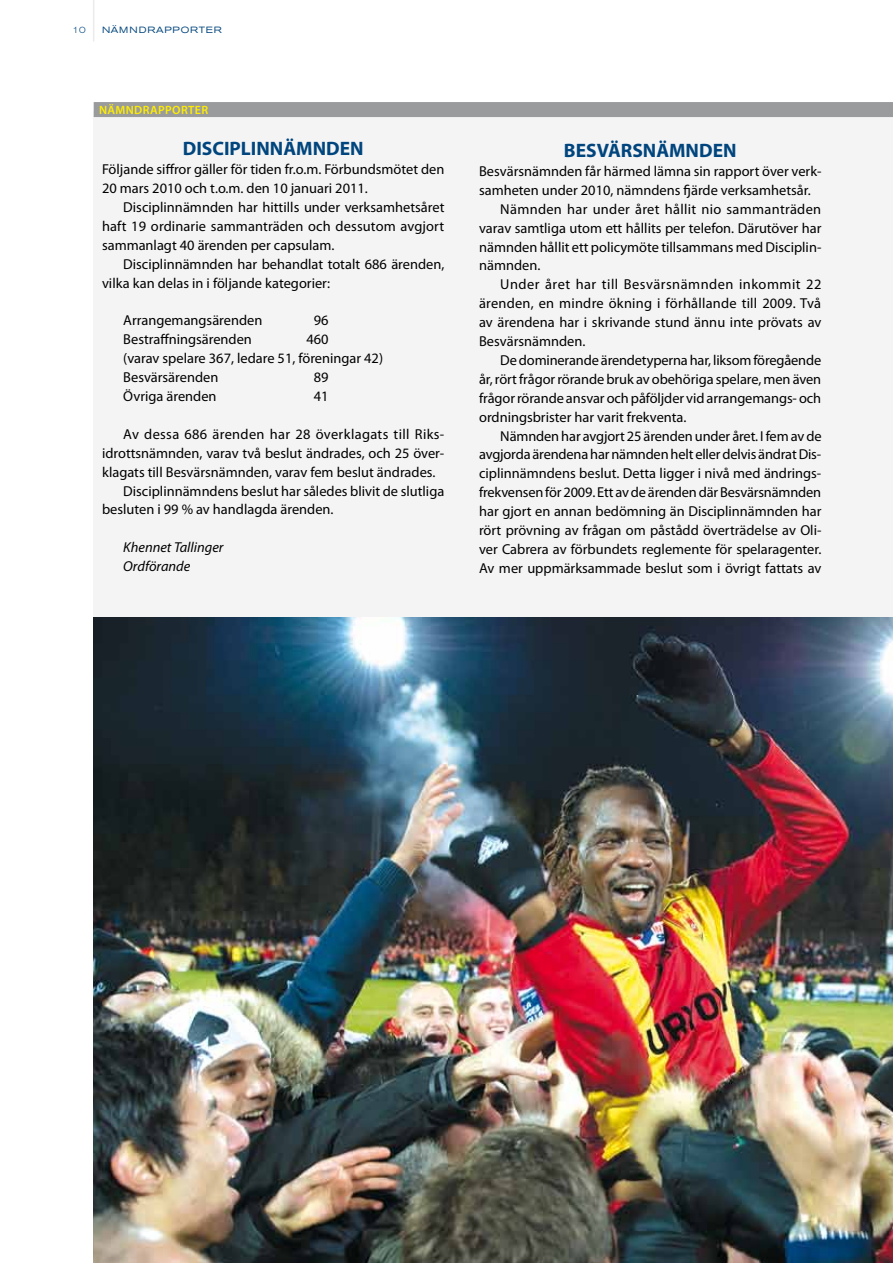
<style>
.page{position:relative;width:893px;height:1263px;background:#fff}
.page>*{position:absolute;margin:0;border:0;box-sizing:border-box;transform-origin:0 0}
.t1{font:700 19.5px "Myriad Pro";color:#00457d}
.t2{font:14.4px/18.9px "Myriad Pro";color:#000}
.t3{font:14.4px "Myriad Pro";letter-spacing:.025em;color:#000}
.t4{font:14.4px "Myriad Pro";letter-spacing:.02em;color:#000}
.t5{font:14.4px "Myriad Pro";letter-spacing:.035em;color:#000}
.t6{font:italic 14.4px/18.9px "Myriad Pro";color:#000}
.t7{font:600 12px "Myriad Pro";letter-spacing:.03em;color:#ffed00}
.t8{font:expanded 9px "Akzidenz Grotesk BE";letter-spacing:.095em;color:#00457d}
.t9{font:300 expanded 9px "Akzidenz Grotesk BE";color:#00457d}
</style>
<div class="page">
<hr style="left:93px;top:0;width:1px;height:41px;background:#ebebec">
<div style="left:94px;top:111px;width:799px;height:1067px;background:#f4f4f5"></div>
<div style="left:101px;top:102px;width:792px;height:15px;background:#9a9b9d"></div>
<img style="left:94px;top:617px;width:799px;height:646px">
<p class="t9" style="left:73px;top:24px;width:15px">10</p>
<p class="t8" style="left:102px;top:24px;width:121px">NÄMNDRAPPORTER</p>
<p class="t7" style="left:99px;top:102px;width:111px">NÄMNDRAPPORTER</p>
<h1 class="t1" style="left:183px;top:136px;width:182px">DISCIPLINNÄMNDEN</h1>
<p class="t2" style="left:102px;top:160px;width:344px">Följande siffror gäller för tiden fr.o.m. Förbundsmötet den<br>20 mars 2010 och t.o.m. den 10 januari 2011.</p>
<p class="t2" style="left:102px;top:198px;width:344px;text-align:justify;text-indent:21px">Disciplinnämnden har hittills under verksamhetsåret haft 19 ordinarie sammanträden och dessutom avgjort sammanlagt 40 ärenden per capsulam.</p>
<p class="t2" style="left:102px;top:254px;width:344px;text-indent:21px">Disciplinnämnden har behandlat totalt 686 ärenden, vilka kan delas in i följande kategorier:</p>
<p class="t2" style="left:123px;top:311px;width:141px">Arrangemangsärenden</p>
<p class="t2" style="left:314px;top:311px;width:16px">96</p>
<p class="t2" style="left:123px;top:330px;width:130px">Bestraffningsärenden</p>
<p class="t2" style="left:123px;top:330px;width:261px;text-indent:183px">460<br>(varav spelare 367, ledare 51, föreningar 42)<br>Besvärsärenden</p>
<p class="t2" style="left:314px;top:368px;width:16px">89</p>
<p class="t2" style="left:123px;top:386px;width:95px">Övriga ärenden</p>
<p class="t2" style="left:314px;top:386px;width:16px">41</p>
<p class="t3" style="left:123px;top:425px;width:322px">Av dessa 686 ärenden har 28 överklagats till Riks-</p>
<p class="t2" style="left:102px;top:443px;width:344px">idrottsnämnden, varav två beslut ändrades, och 25 över-</p>
<p class="t2" style="left:102px;top:462px;width:335px">klagats till Besvärsnämnden, varav fem beslut ändrades.</p>
<p class="t2" style="left:123px;top:481px;width:323px">Disciplinnämndens beslut har således blivit de slutliga</p>
<p class="t2" style="left:102px;top:500px;width:233px">besluten i 99 % av handlagda ärenden.</p>
<p class="t6" style="left:123px;top:538px;width:102px">Khennet Tallinger<br>Ordförande</p>
<h1 class="t1" style="left:564px;top:138px;width:174px">BESVÄRSNÄMNDEN</h1>
<p class="t2" style="left:479px;top:161px;width:344px">Besvärsnämnden får härmed lämna sin rapport över verk-</p>
<p class="t2" style="left:479px;top:180px;width:333px">samheten under 2010, nämndens fjärde verksamhetsår.</p>
<p class="t4" style="left:500px;top:200px;width:322px">Nämnden har under året hållit nio sammanträden</p>
<p class="t2" style="left:479px;top:218px;width:344px">varav samtliga utom ett hållits per telefon. Därutöver har</p>
<p class="t2" style="left:479px;top:237px;width:344px">nämnden hållit ett policymöte tillsammans med Disciplin-</p>
<p class="t2" style="left:479px;top:256px;width:63px">nämnden.</p>
<p class="t5" style="left:500px;top:276px;width:323px">Under året har till Besvärsnämnden inkommit 22</p>
<p class="t2" style="left:479px;top:294px;width:343px">ärenden, en mindre ökning i förhållande till 2009. Två</p>
<p class="t2" style="left:479px;top:313px;width:344px">av ärendena har i skrivande stund ännu inte prövats av</p>
<p class="t2" style="left:479px;top:331px;width:108px">Besvärsnämnden.</p>
<p class="t2" style="left:500px;top:350px;width:322px">De dominerande ärendetyperna har, liksom föregående</p>
<p class="t2" style="left:479px;top:369px;width:344px">år, rört frågor rörande bruk av obehöriga spelare, men även</p>
<p class="t2" style="left:479px;top:388px;width:344px">frågor rörande ansvar och påföljder vid arrangemangs- och</p>
<p class="t2" style="left:479px;top:407px;width:209px">ordningsbrister har varit frekventa.</p>
<p class="t2" style="left:500px;top:426px;width:323px">Nämnden har avgjort 25 ärenden under året. I fem av de</p>
<p class="t2" style="left:479px;top:445px;width:344px">avgjorda ärendena har nämnden helt eller delvis ändrat Dis-</p>
<p class="t2" style="left:479px;top:464px;width:344px">ciplinnämndens beslut. Detta ligger i nivå med ändrings-</p>
<p class="t2" style="left:479px;top:483px;width:344px">frekvensen för 2009. Ett av de ärenden där Besvärsnämnden</p>
<p class="t2" style="left:479px;top:502px;width:344px">har gjort en annan bedömning än Disciplinnämnden har</p>
<p class="t2" style="left:479px;top:520px;width:344px">rört prövning av frågan om påstådd överträdelse av Oli-</p>
<p class="t2" style="left:479px;top:539px;width:344px">ver Cabrera av förbundets reglemente för spelaragenter.</p>
<p class="t2" style="left:479px;top:558px;width:344px">Av mer uppmärksammade beslut som i övrigt fattats av</p>
</div>
